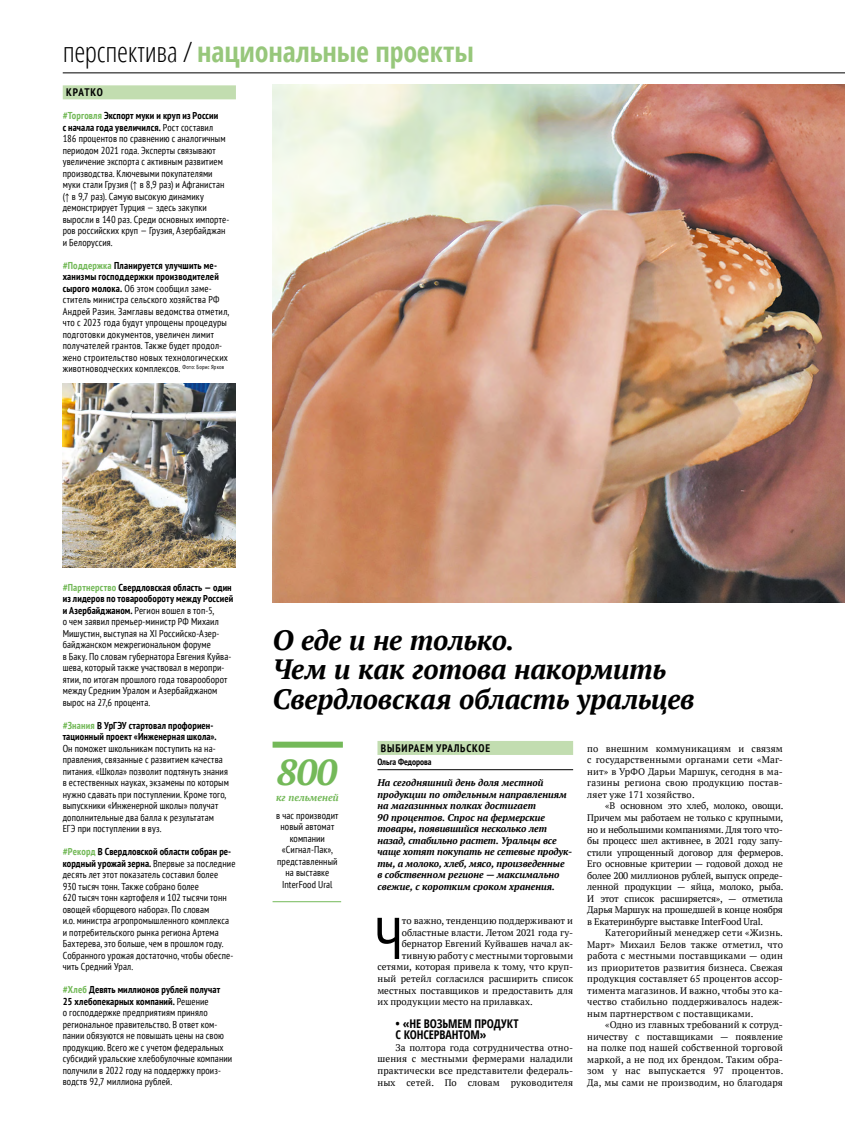
<style>
.page{position:relative;width:845px;height:1134px;background:#fff}
.page>*{position:absolute;margin:0;border:0;box-sizing:border-box;transform-origin:0 0}
.t1{font:condensed 58.8px "PT Sans";color:#000}
.t2{font:italic 700 36px "PT Serif";color:#74b959}
.t3{font:700 condensed 28px "Open Sans";letter-spacing:-.005em;color:#97c77b}
.t4{font:italic 700 27.9px/29.5px "PT Serif";letter-spacing:-.01em;color:#000}
.t5{font:700 condensed 12px/11.5px "Open Sans";letter-spacing:-.01em;color:#000}
.t6{font:700 condensed 11px "PT Sans";letter-spacing:.08em;color:#000}
.t7{font:condensed 10px/11.5px "PT Sans";letter-spacing:.01em;color:#000}
.t8{font:700 condensed 10px/11.5px "PT Sans";letter-spacing:.01em;color:#000}
.t9{font:italic 700 10px "PT Serif";color:#74b959}
.t10{font:italic 700 9.7px/11.5px "PT Serif";letter-spacing:-.005em;color:#000}
.t11{font:9.5px/11.5px "PT Serif";letter-spacing:.01em;color:#000;text-align:justify}
.t12{font:700 condensed 9px "PT Sans";color:#000}
.s1{font-weight:300;color:#000}
.s2{font-weight:700;color:#74b959}
.s3{font-weight:700}
.s4{font-family:"Arial Narrow";font-stretch:normal}
.s5{color:#74b959}
</style>
<div class="page">
<hr style="left:63px;top:72px;width:782px;height:1px;background:#000">
<div style="left:63px;top:85px;width:173px;height:14px;background:#c2ddb0"></div>
<img style="left:272px;top:85px;width:573px;height:517px">
<div style="left:377px;top:741px;width:196px;height:14px;background:#c2ddb0"></div>
<hr style="left:377px;top:769px;width:196px;height:1px;background:#000">
<div style="left:272px;top:742px;width:71px;height:6px;background:#74b959"></div>
<hr style="left:272px;top:901px;width:69px;height:1px;background:#74b959">
<img style="left:63px;top:384px;width:173px;height:184px">
<h3 class="t3" style="left:63px;top:32px;width:412px"><span class="s1">перспектива /</span> национальные проекты</h3>
<p class="t6" style="left:66px;top:85px;width:38px">КРАТКО</p>
<p class="t7" style="left:63px;top:110px;width:168px"><span class="s2">#Торговля</span> <span class="s3">Экспорт муки и круп из России<br>с начала года увеличился.</span> Рост составил 186 процентов по сравнению с аналогичным периодом 2021 года. Эксперты связывают увеличение экспорта с активным развитием производства. Ключевыми покупателями муки стали Грузия (<span class="s4">↑</span> в 8,9 раз) и Афганистан (<span class="s4">↑</span> в 9,7 раз). Самую высокую динамику демонстрирует Турция — здесь закупки выросли в 140 раз. Среди основных импорте&shy;ров российских круп — Грузия, Азербайджан и Белоруссия.</p>
<p class="t7" style="left:63px;top:259px;width:168px"><span class="s2">#Поддержка</span> <span class="s3">Планируется улучшить ме&shy;ханизмы господдержки производителей сырого молока.</span> Об этом сообщил заме&shy;ститель министра сельского хозяйства РФ Андрей Разин. Замглавы ведомства отметил, что с 2023 года будут упрощены процедуры подготовки документов, увеличен лимит получателей грантов. Также будет продол&shy;жено строительство новых технологических животноводческих комплексов. <sup>Фото:</sup> <sup>Борис</sup> <sup>Ярков</sup></p>
<p class="t7" style="left:63px;top:581px;width:172px"><span class="s2">#Партнерство</span> <span class="s3">Свердловская область — один из лидеров по товарообороту между Россией и Азербайджаном.</span> Регион вошел в топ-5,<br>о чем заявил премьер-министр РФ Михаил Мишустин, выступая на XI Российско-Азер&shy;байджанском межрегиональном форуме<br>в Баку. По словам губернатора Евгения Куйва&shy;шева, который также участвовал в меропри&shy;ятии, по итогам прошлого года товарооборот между Средним Уралом и Азербайджаном вырос на 27,6 процента.</p>
<p class="t8" style="left:63px;top:719px;width:155px"><span class="s5">#Знания</span> В УрГЭУ стартовал профориен&shy;тационный проект «Инженерная школа».</p>
<p class="t7" style="left:63px;top:742px;width:168px">Он поможет школьникам поступить на на&shy;правления, связанные с развитием качества питания. «Школа» позволит подтянуть знания в естественных науках, экзамены по которым нужно сдавать при поступлении. Кроме того, выпускники «Инженерной школы» получат дополнительные два балла к результатам ЕГЭ при поступлении в вуз.</p>
<p class="t7" style="left:63px;top:846px;width:174px"><span class="s2">#Рекорд</span> <span class="s3">В Свердловской области собран ре&shy;кордный урожай зерна.</span> Впервые за последние десять лет этот показатель составил более<br>930 тысяч тонн. Также собрано более<br>620 тысяч тонн картофеля и 102 тысячи тонн овощей «борщевого набора». По словам<br>и.о. министра агропромышленного комплекса и потребительского рынка региона Артема Бахтерева, это больше, чем в прошлом году.<br>Собранного урожая достаточно, чтобы обеспе&shy;чить Средний Урал.</p>
<p class="t7" style="left:63px;top:984px;width:171px"><span class="s2">#Хлеб</span> <span class="s3">Девять миллионов рублей получат 25 хлебопекарных компаний.</span> Решение<br>о господдержке предприятиям приняло региональное правительство. В ответ ком&shy;пании обязуются не повышать цены на свою продукцию. Всего же с учетом федеральных субсидий уральские хлебобулочные компании получили в 2022 году на поддержку произ&shy;водств 92,7 миллиона рублей.</p>
<h3 class="t4" style="left:272px;top:625px;width:424px">О еде и не только.<br>Чем и как готова накормить<br>Свердловская область уральцев</h3>
<h2 class="t2" style="left:277px;top:749px;width:62px">800</h2>
<p class="t9" style="left:276px;top:791px;width:64px">кг пельменей</p>
<p class="t7" style="left:276px;top:809px;width:64px;text-align:center">в час производит новый автомат компании «Сигнал-Пак», представленный на выставке<br>InterFood Ural</p>
<p class="t6" style="left:381px;top:741px;width:111px">ВЫБИРАЕМ УРАЛЬСКОЕ</p>
<p class="t12" style="left:377px;top:756px;width:56px">Ольга Федорова</p>
<p class="t10" style="left:377px;top:777px;width:196px">На сегодняшний день доля местной продукции по отдельным направлениям на магазинных полках достигает<br>90 процентов. Спрос на фермерские товары, появившийся несколько лет назад, стабильно растет. Уральцы все чаще хотят покупать не сетевые продук&shy;ты, а молоко, хлеб, мясо, произведенные<br>в собственном регионе — максимально свежие, с коротким сроком хранения.</p>
<h1 class="t1" style="left:374px;top:900px;width:30px">Ч</h1>
<p class="t11" style="left:402px;top:915px;width:173px">то важно, тенденцию поддерживают и</p>
<p class="t11" style="left:402px;top:927px;width:173px">областные власти. Летом 2021 года гу-</p>
<p class="t11" style="left:402px;top:938px;width:173px">бернатор Евгений Куйвашев начал ак-</p>
<p class="t11" style="left:402px;top:950px;width:173px">тивную работу с местными торговыми</p>
<p class="t11" style="left:377px;top:961px;width:197px">сетями, которая привела к тому, что круп-</p>
<p class="t11" style="left:377px;top:973px;width:197px">ный ретейл согласился расширить список</p>
<p class="t11" style="left:377px;top:984px;width:197px">местных поставщиков и предоставить для</p>
<p class="t11" style="left:377px;top:996px;width:157px">их продукции место на прилавках.</p>
<p class="t5" style="left:395px;top:1017px;width:125px">• «НЕ ВОЗЬМЕМ ПРОДУКТ<br>С КОНСЕРВАНТОМ»</p>
<p class="t11" style="left:377px;top:1042px;width:197px;text-indent:18px">За полтора года сотрудничества отно&shy;шения с местными фермерами наладили практически все представители федераль&shy;ных сетей. По словам руководителя</p>
<p class="t11" style="left:587px;top:743px;width:197px">по внешним коммуникациям и связям с государственными органами сети «Маг&shy;нит» в УрФО Дарьи Маршук, сегодня в ма&shy;газины региона свою продукцию постав&shy;ляет уже 171 хозяйство.</p>
<p class="t11" style="left:587px;top:800px;width:197px;text-indent:18px">«В основном это хлеб, молоко, овощи.<br>Причем мы работаем не только с крупными, но и небольшими компаниями. Для того что&shy;бы процесс шел активнее, в 2021 году запу&shy;стили упрощенный договор для фермеров.<br>Его основные критерии — годовой доход не более 200 миллионов рублей, выпуск опреде&shy;ленной продукции — яйца, молоко, рыба.<br>И этот список расширяется», — отметила Дарья Маршук на прошедшей в конце ноября в Екатеринбурге выставке InterFood Ural.</p>
<p class="t11" style="left:587px;top:927px;width:197px;text-indent:18px">Категорийный менеджер сети «Жизнь.<br>Март» Михаил Белов также отметил, что работа с местными поставщиками — один из приоритетов развития бизнеса. Свежая продукция составляет 65 процентов ассор&shy;тимента магазинов. И важно, чтобы это ка&shy;чество стабильно поддерживалось надеж&shy;ным партнерством с поставщиками.</p>
<p class="t11" style="left:587px;top:1019px;width:197px;text-indent:18px">«Одно из главных требований к сотруд&shy;ничеству с поставщиками — появление на полке под нашей собственной торговой маркой, а не под их брендом. Таким обра&shy;зом у нас выпускается 97 процентов.<br>Да, мы сами не производим, но благодаря</p>
</div>
